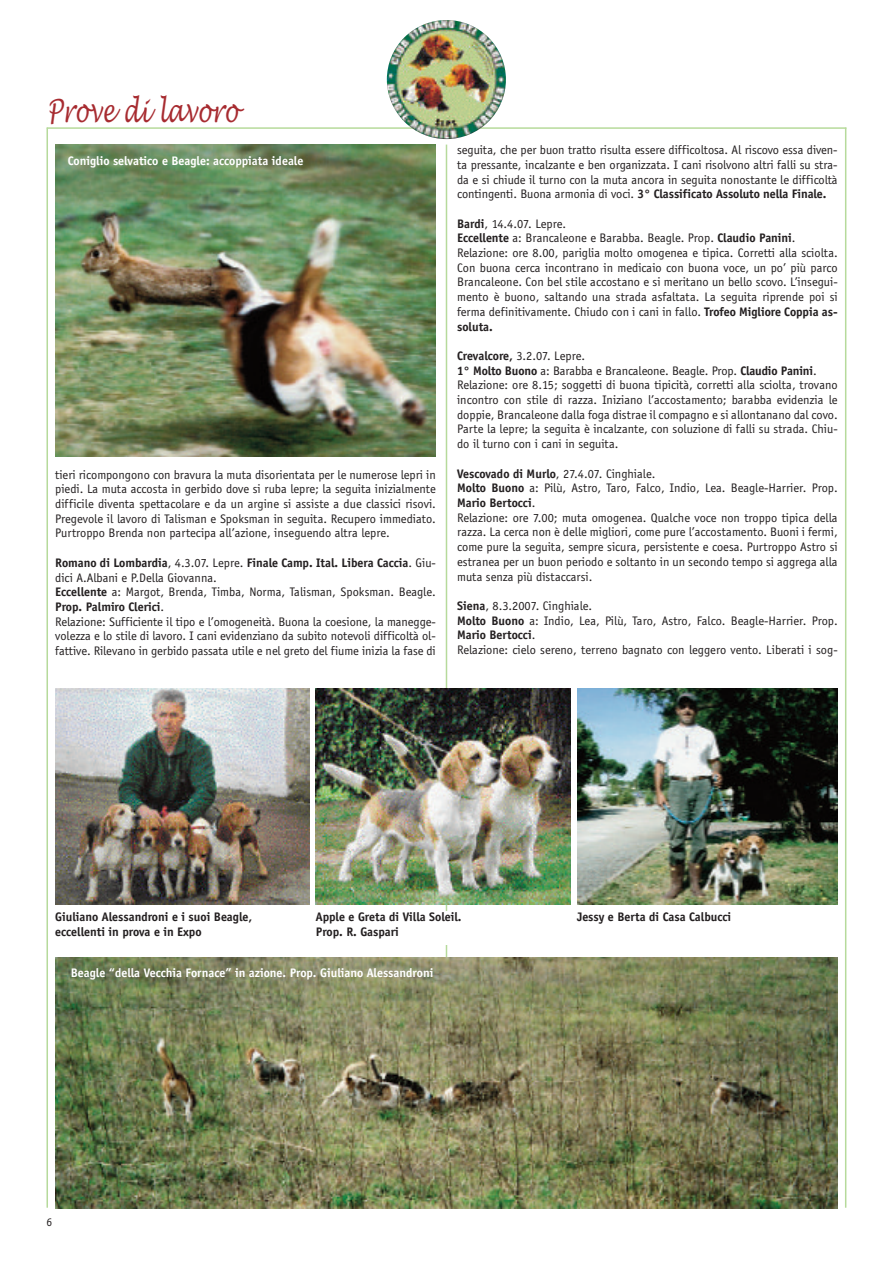
<style>
.page{position:relative;width:893px;height:1263px;background:#fff}
.page>*{position:absolute;margin:0;border:0;box-sizing:border-box;transform-origin:0 0}
.t1{font:italic 31.5px "Lucida Handwriting";color:#a72b30;scale:.7 1}
.t2{font:12.75px/14.7px "Officina Sans";color:#231f20}
.t3{font:700 12.75px/15.3px "Officina Sans";color:#231f20}
.t4{font:700 12.75px "Officina Sans";color:#fff}
.t5{font:12px "Officina Sans";color:#231f20}
.s1{font-weight:700}
</style>
<div class="page">
<hr style="left:47px;top:127px;width:799px;height:2px;background:#b6da9b">
<img style="left:387px;top:20px;width:119px;height:119px">
<hr style="left:47px;top:128px;width:1px;height:1080px;background:#b6da9b">
<hr style="left:845px;top:128px;width:1px;height:1080px;background:#b6da9b">
<hr style="left:446px;top:145px;width:1px;height:1063px;background:#b6da9b">
<img style="left:55px;top:145px;width:381px;height:311px">
<img style="left:55px;top:688px;width:254px;height:217px">
<img style="left:316px;top:688px;width:254px;height:217px">
<img style="left:578px;top:688px;width:260px;height:217px">
<img style="left:55px;top:957px;width:783px;height:252px">
<div style="left:316px;top:911px;width:261px;height:33px;background:#fff"></div>
<h1 class="t1" style="left:47px;top:92px;width:274px">Prove di lavoro</h1>
<p class="t4" style="left:68px;top:153px;width:237px">Coniglio selvatico e Beagle: accoppiata ideale</p>
<p class="t2" style="left:55px;top:467px;width:382px;text-align:justify">tieri ricompongono con bravura la muta disorientata per le numerose lepri in piedi. La muta accosta in gerbido dove si ruba lepre; la seguita inizialmente difficile diventa spettacolare e da un argine si assiste a due classici risovi.<br>Pregevole il lavoro di Talisman e Spoksman in seguita. Recupero immediato.<br>Purtroppo Brenda non partecipa all’azione, inseguendo altra lepre.</p>
<p class="t2" style="left:55px;top:555px;width:382px"><span class="s1">Romano di Lombardia</span>, 4.3.07. Lepre. <span class="s1">Finale Camp. Ital. Libera Caccia</span>. Giu&shy;dici A.Albani e P.Della Giovanna.<br><span class="s1">Eccellente</span> a: Margot, Brenda, Timba, Norma, Talisman, Spoksman. Beagle.<br><span class="s1">Prop. Palmiro Clerici</span>.<br>Relazione: Sufficiente il tipo e l’omogeneità. Buona la coesione, la manegge&shy;volezza e lo stile di lavoro. I cani evidenziano da subito notevoli difficoltà ol&shy;fattive. Rilevano in gerbido passata utile e nel greto del fiume inizia la fase di</p>
<p class="t2" style="left:457px;top:142px;width:382px;text-align:justify">seguita, che per buon tratto risulta essere difficoltosa. Al riscovo essa diven&shy;ta pressante, incalzante e ben organizzata. I cani risolvono altri falli su stra&shy;da e si chiude il turno con la muta ancora in seguita nonostante le difficoltà contingenti. Buona armonia di voci. <span class="s1">3° Classificato Assoluto nella Finale.</span></p>
<p class="t2" style="left:457px;top:216px;width:382px"><span class="s1">Bardi</span>, 14.4.07. Lepre.<br><span class="s1">Eccellente</span> a: Brancaleone e Barabba. Beagle. Prop. <span class="s1">Claudio Panini</span>.<br>Relazione: ore 8.00, pariglia molto omogenea e tipica. Corretti alla sciolta.<br>Con buona cerca incontrano in medicaio con buona voce, un po’ più parco Brancaleone. Con bel stile accostano e si meritano un bello scovo. L’insegui&shy;mento è buono, saltando una strada asfaltata. La seguita riprende poi si ferma definitivamente. Chiudo con i cani in fallo. <span class="s1">Trofeo Migliore Coppia as&shy;soluta.</span></p>
<p class="t2" style="left:457px;top:348px;width:382px"><span class="s1">Crevalcore,</span> 3.2.07. Lepre.<br><span class="s1">1° Molto Buono</span> a: Barabba e Brancaleone. Beagle. Prop. <span class="s1">Claudio Panini</span>.<br>Relazione: ore 8.15; soggetti di buona tipicità, corretti alla sciolta, trovano incontro con stile di razza. Iniziano l’accostamento; barabba evidenzia le doppie, Brancaleone dalla foga distrae il compagno e si allontanano dal covo.<br>Parte la lepre; la seguita è incalzante, con soluzione di falli su strada. Chiu&shy;do il turno con i cani in seguita.</p>
<p class="t2" style="left:457px;top:466px;width:382px"><span class="s1">Vescovado di Murlo</span>, 27.4.07. Cinghiale.<br><span class="s1">Molto Buono</span> a: Pilù, Astro, Taro, Falco, Indio, Lea. Beagle-Harrier. Prop.<br><span class="s1">Mario Bertocci</span>.<br>Relazione: ore 7.00; muta omogenea. Qualche voce non troppo tipica della razza. La cerca non è delle migliori, come pure l’accostamento. Buoni i fermi, come pure la seguita, sempre sicura, persistente e coesa. Purtroppo Astro si estranea per un buon periodo e soltanto in un secondo tempo si aggrega alla muta senza più distaccarsi.</p>
<p class="t2" style="left:457px;top:598px;width:382px"><span class="s1">Siena</span>, 8.3.2007. Cinghiale.<br><span class="s1">Molto Buono</span> a: Indio, Lea, Pilù, Taro, Astro, Falco. Beagle-Harrier. Prop.<br><span class="s1">Mario Bertocci</span>.<br>Relazione: cielo sereno, terreno bagnato con leggero vento. Liberati i sog-</p>
<p class="t3" style="left:55px;top:909px;width:198px">Giuliano Alessandroni e i suoi Beagle, eccellenti in prova e in Expo</p>
<p class="t3" style="left:316px;top:909px;width:147px">Apple e Greta di Villa Soleil.<br>Prop. R. Gaspari</p>
<p class="t3" style="left:577px;top:909px;width:156px">Jessy e Berta di Casa Calbucci</p>
<p class="t4" style="left:71px;top:965px;width:364px">Beagle “della Vecchia Fornace” in azione. Prop. Giuliano Alessandroni</p>
<p class="t5" style="left:46px;top:1215px;width:7px">6</p>
</div>
